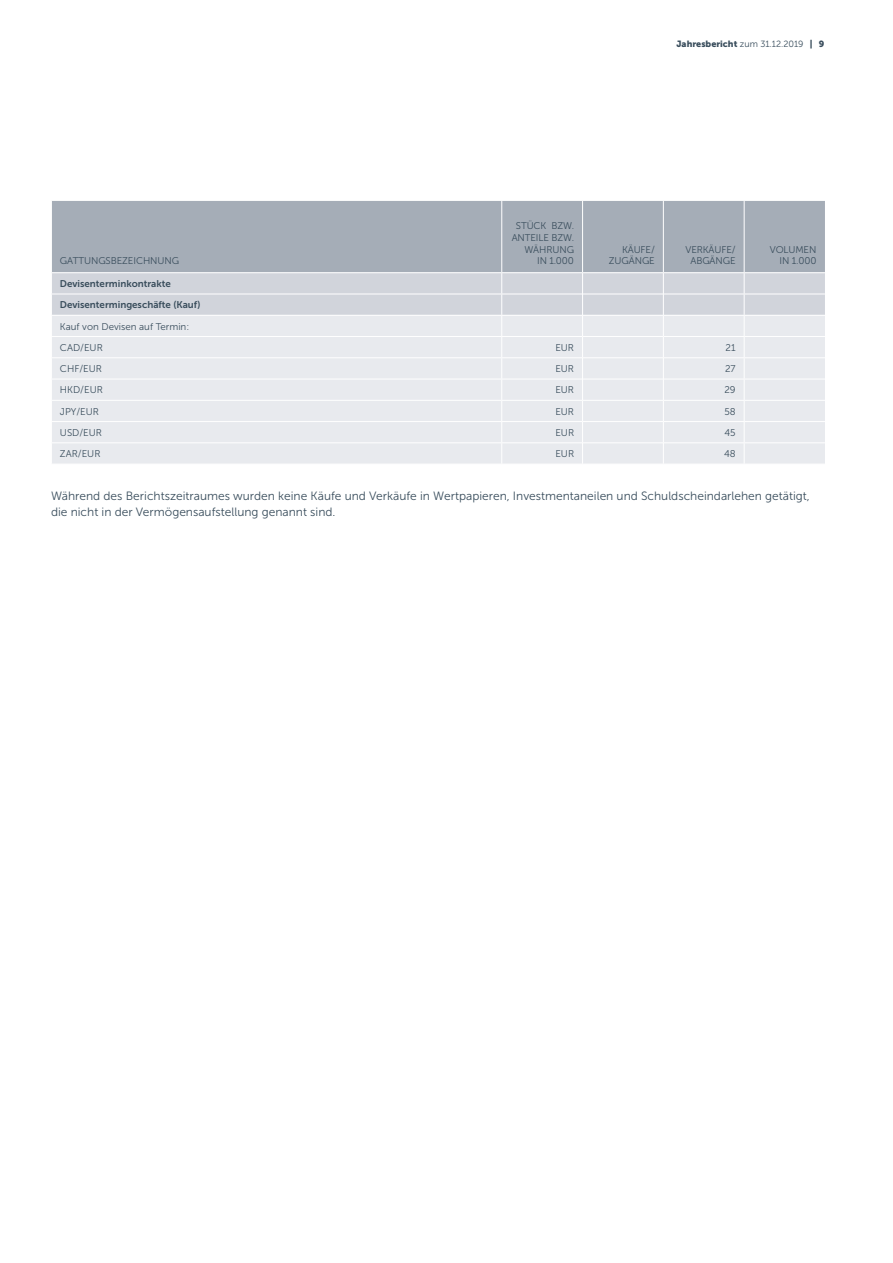
<style>
.page{position:relative;width:893px;height:1263px;background:#fff}
.page>*{position:absolute;margin:0;border:0;box-sizing:border-box;transform-origin:0 0}
.t1{font:12px/16.5px "Museo Sans 300";color:#394d5c}
.t2{font:9.75px/11.7px "Museo Sans 300";letter-spacing:-.01em;color:#394d5c;text-align:right}
.t3{font:9.75px/21.3px "Museo Sans 700";color:#394d5c}
.t4{font:9px "Museo Sans 900";color:#394d5c}
.s1{font-family:"Museo Sans 300"}
</style>
<div class="page">
<div style="left:52px;top:201px;width:773px;height:71px;background:#a5adb7"></div>
<hr style="left:744px;top:201px;width:1px;height:71px;background:#fff">
<svg style="left:52px;top:273px;width:773px;height:191px;background:#e4e6ea"></svg>
<hr style="left:501px;top:201px;width:1px;height:71px;background:#fff">
<hr style="left:582px;top:201px;width:1px;height:71px;background:#fff">
<hr style="left:663px;top:201px;width:1px;height:71px;background:#fff">
<p class="t2" style="left:60px;top:255px;width:121px">GATTUNGSBEZEICHNUNG</p>
<p class="t3" style="left:60px;top:273px;width:142px">Devisenterminkontrakte<br>Devisentermingeschäfte (Kauf)</p>
<p class="t2" style="left:60px;top:316px;width:131px;line-height:21.3px;text-align:left">Kauf von Devisen auf Termin:<br>CAD/EUR</p>
<p class="t4" style="left:676px;top:39px;width:149px">Jahresbericht <span class="s1">zum 31.12.2019</span> | 9</p>
<p class="t2" style="left:512px;top:220px;width:64px">STÜCK BZW.<br>ANTEILE BZW.<br>WÄHRUNG<br>IN 1.000</p>
<p class="t2" style="left:609px;top:243px;width:47px">KÄUFE/<br>ZUGÄNGE</p>
<p class="t2" style="left:685px;top:243px;width:52px;text-align:center">VERKÄUFE/<br>ABGÄNGE</p>
<p class="t2" style="left:770px;top:243px;width:48px">VOLUMEN<br>IN 1.000</p>
<p class="t2" style="left:555px;top:342px;width:20px">EUR</p>
<p class="t2" style="left:726px;top:342px;width:12px">21</p>
<p class="t2" style="left:60px;top:363px;width:43px">CHF/EUR</p>
<p class="t2" style="left:555px;top:363px;width:20px">EUR</p>
<p class="t2" style="left:725px;top:363px;width:12px">27</p>
<p class="t2" style="left:60px;top:384px;width:44px">HKD/EUR</p>
<p class="t2" style="left:555px;top:384px;width:20px">EUR</p>
<p class="t2" style="left:724px;top:384px;width:13px">29</p>
<p class="t2" style="left:60px;top:405px;width:41px">JPY/EUR</p>
<p class="t2" style="left:555px;top:405px;width:20px">EUR</p>
<p class="t2" style="left:724px;top:405px;width:13px">58</p>
<p class="t2" style="left:60px;top:427px;width:44px">USD/EUR</p>
<p class="t2" style="left:555px;top:427px;width:20px">EUR</p>
<p class="t2" style="left:724px;top:427px;width:13px">45</p>
<p class="t2" style="left:60px;top:448px;width:42px">ZAR/EUR</p>
<p class="t2" style="left:555px;top:448px;width:20px">EUR</p>
<p class="t2" style="left:724px;top:448px;width:13px">48</p>
<p class="t1" style="left:51px;top:487px;width:760px">Während des Berichtszeitraumes wurden keine Käufe und Verkäufe in Wertpapieren, Investmentaneilen und Schuldscheindarlehen getätigt, die nicht in der Vermögensaufstellung genannt sind.</p>
</div>
